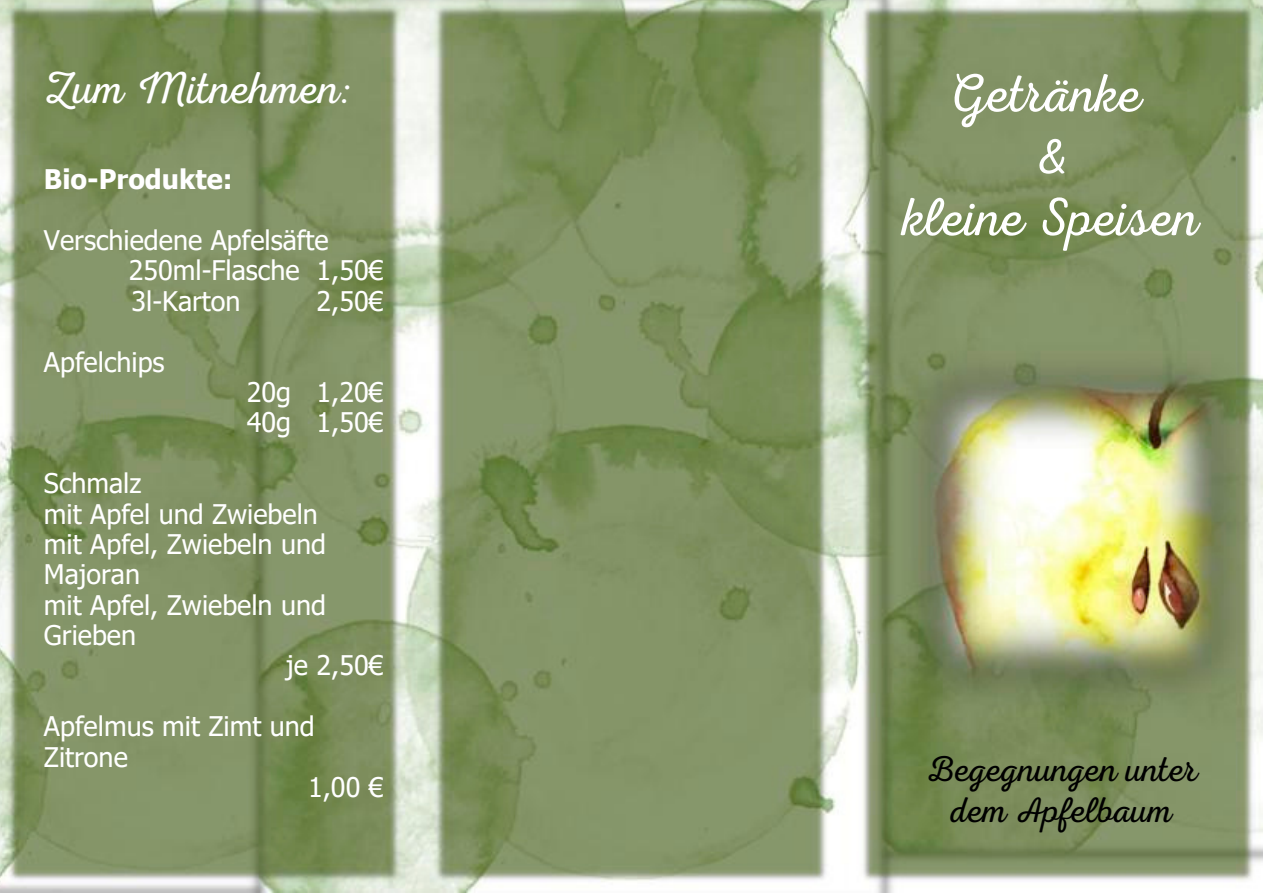
<style>
.page{position:relative;width:1263px;height:894px;background:#fff}
.page>*{position:absolute;margin:0;border:0;box-sizing:border-box;transform-origin:0 0}
.t1{font:300 54px "Nexa Script";color:#fff}
.t2{font:300 45px "Nexa Script";color:#fff}
.t3{font:300 36px/40.5px "Nexa Script";color:#000;text-align:center}
.t4{font:27px/30.3px "Tahoma";color:#fff}
.t5{font:700 27px "Tahoma";color:#fff}
</style>
<div class="page">
<img style="left:0;top:0;width:1263px;height:892px">
<p class="t2" style="left:44px;top:62px;width:311px">Zum Mitnehmen:</p>
<p class="t5" style="left:44px;top:162px;width:190px">Bio-Produkte:</p>
<p class="t4" style="left:44px;top:224px;width:286px">Verschiedene Apfelsäfte</p>
<p class="t4" style="left:129px;top:254px;width:256px">250ml-Flasche 1,50€</p>
<p class="t4" style="left:131px;top:285px;width:111px">3l-Karton</p>
<p class="t4" style="left:316px;top:285px;width:69px">2,50€</p>
<p class="t4" style="left:44px;top:345px;width:122px">Apfelchips</p>
<p class="t4" style="left:247px;top:376px;width:138px">20g 1,20€</p>
<p class="t4" style="left:247px;top:406px;width:138px">40g 1,50€</p>
<p class="t4" style="left:44px;top:467px;width:99px">Schmalz</p>
<p class="t4" style="left:44px;top:497px;width:275px">mit Apfel und Zwiebeln</p>
<p class="t4" style="left:44px;top:528px;width:284px">mit Apfel, Zwiebeln und<br>Majoran</p>
<p class="t4" style="left:44px;top:588px;width:284px">mit Apfel, Zwiebeln und<br>Grieben</p>
<p class="t4" style="left:286px;top:649px;width:99px">je 2,50€</p>
<p class="t4" style="left:44px;top:710px;width:272px">Apfelmus mit Zimt und<br>Zitrone</p>
<p class="t4" style="left:308px;top:771px;width:77px">1,00 €</p>
<p class="t1" style="left:948px;top:62px;width:196px">Getränke</p>
<p class="t1" style="left:1036px;top:124px;width:32px">&amp;</p>
<p class="t1" style="left:903px;top:186px;width:297px">kleine Speisen</p>
<p class="t3" style="left:925px;top:749px;width:274px">Begegnungen unter dem Apfelbaum</p>
</div>
